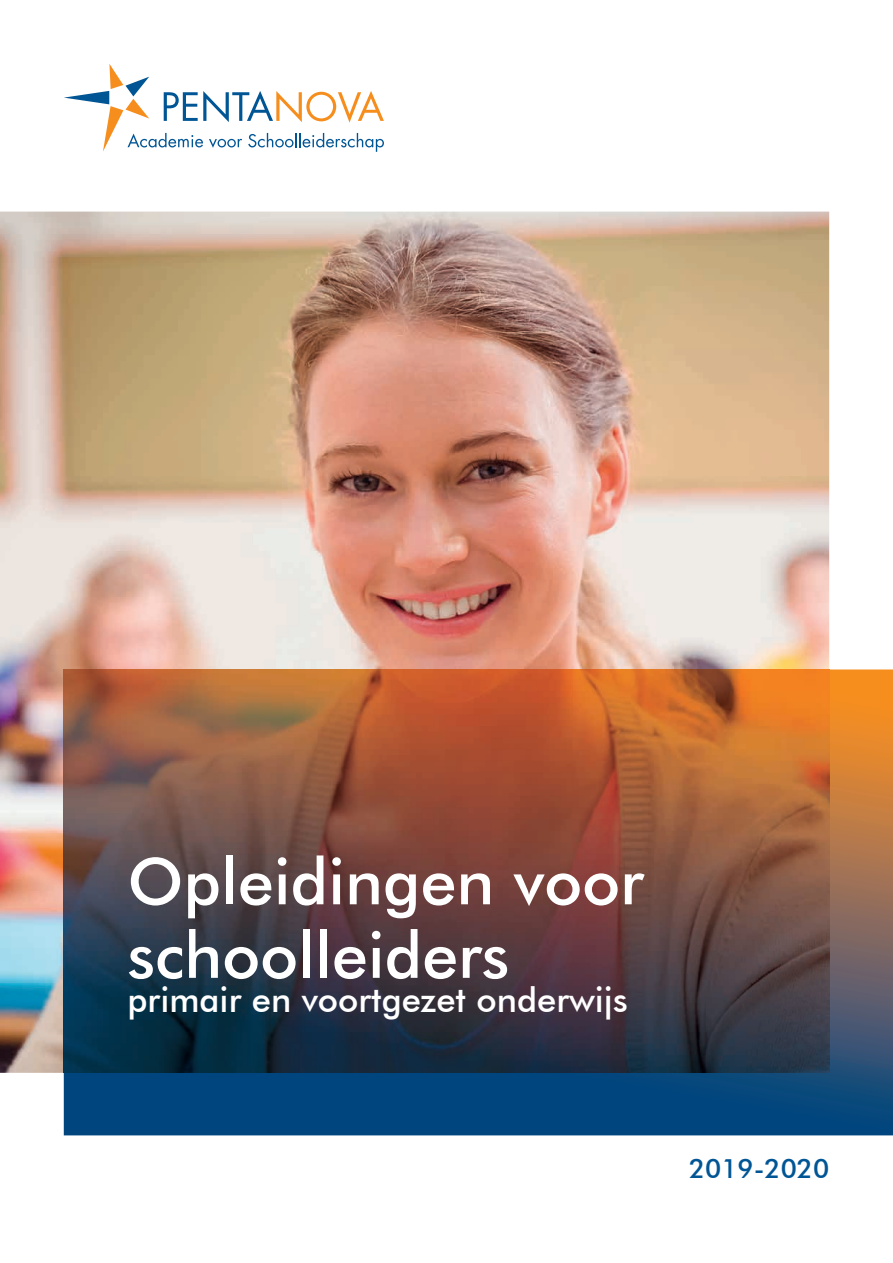
<style>
.page{position:relative;width:893px;height:1263px;background:#fff}
.page>*{position:absolute;margin:0;border:0;box-sizing:border-box;transform-origin:0 0}
.t1{font:500 64.5px/73.5px "Futura BT";color:#fff}
.t2{font:500 34.5px "Futura BT";color:#fff}
.t3{font:500 26.7px "Futura BT";color:#005595}
</style>
<div class="page">
<img style="left:0;top:212px;width:829px;height:861px">
<svg style="left:64px;top:64px;width:320px;height:88px"></svg>
<svg style="left:64px;top:669px;width:829px;height:466px;background:#36546d"></svg>
<img style="left:64px;top:669px;width:765px;height:404px">
<p class="t1" style="left:128px;top:844px;width:518px">Opleidingen voor schoolleiders</p>
<p class="t2" style="left:128px;top:979px;width:502px">primair en voortgezet onderwijs</p>
<p class="t3" style="left:689px;top:1152px;width:142px">2019-2020</p>
</div>
